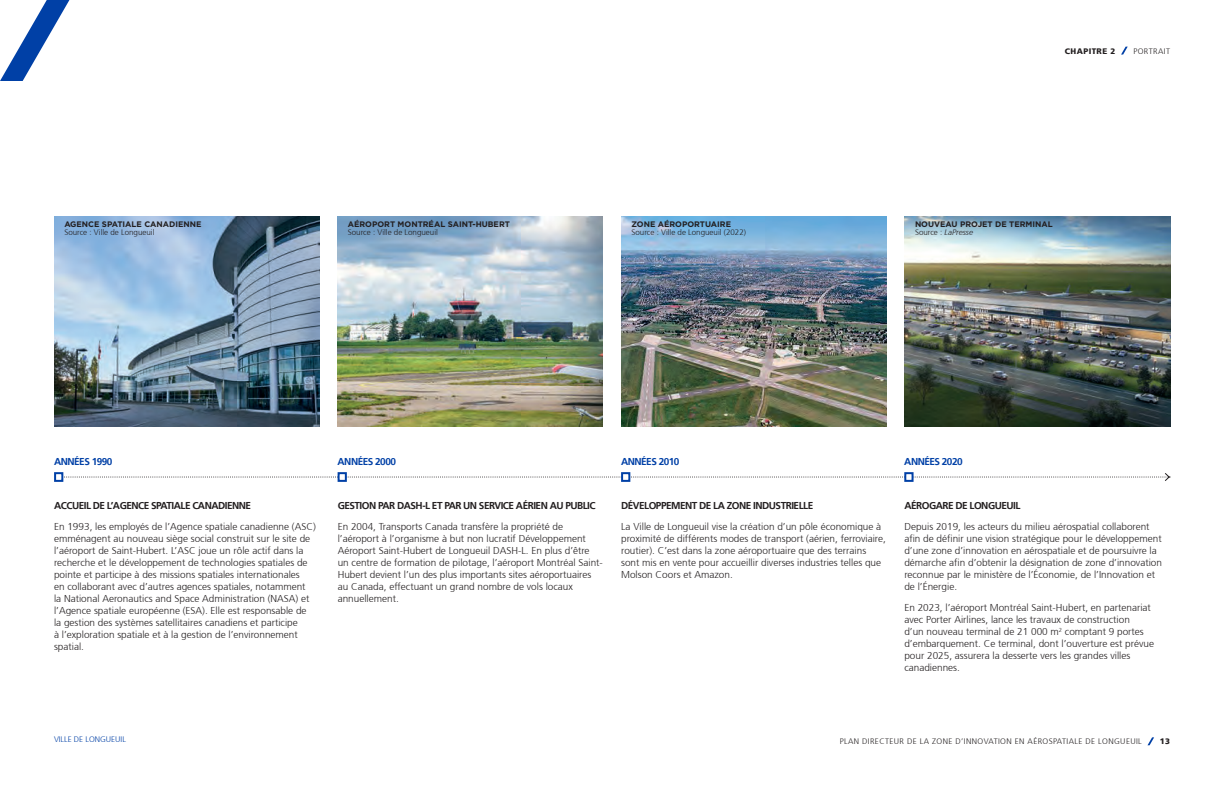
<style>
.page{position:relative;width:1224px;height:792px;background:#fff}
.page>*{position:absolute;margin:0;border:0;box-sizing:border-box;transform-origin:0 0}
.t1{font:300 10px/12px "Frutiger 45";color:#231f20}
.t2{font:700 10px "Frutiger 65";letter-spacing:-.05em;color:#231f20}
.t3{font:700 10px "Frutiger 65";letter-spacing:-.05em;color:#0040a6}
.t4{font:700 8px "Gotham";color:#231f20}
.t5{font:300 8px "Frutiger 45";color:#231f20}
.t6{font:300 8px "Frutiger 45";letter-spacing:.05em;color:#231f20}
.t7{font:300 8px "Frutiger 45";color:#0040a6}
.t8{font:italic 300 8px "Frutiger 46";color:#231f20}
.t9{font:900 8px "Frutiger 75";letter-spacing:.05em;color:#231f20}
.s1{font-family:"Frutiger 45";font-style:normal}
</style>
<div class="page">
<svg style="left:1121px;top:47px;width:7px;height:8px"></svg>
<svg style="left:1148px;top:737px;width:6px;height:8px"></svg>
<svg style="left:0;top:0;width:70px;height:81px"></svg>
<svg style="left:63px;top:472px;width:1108px;height:10px"></svg>
<div style="left:54px;top:472px;width:9px;height:10px;background:#fff;border:2px solid #0040a6"></div>
<div style="left:338px;top:472px;width:9px;height:10px;background:#fff;border:2px solid #0040a6"></div>
<div style="left:621px;top:472px;width:9px;height:10px;background:#fff;border:2px solid #0040a6"></div>
<div style="left:904px;top:472px;width:10px;height:10px;background:#fff;border:2px solid #0040a6"></div>
<img style="left:54px;top:216px;width:266px;height:211px">
<img style="left:338px;top:216px;width:265px;height:211px">
<img style="left:621px;top:216px;width:266px;height:211px">
<img style="left:904px;top:216px;width:266px;height:211px">
<p class="t4" style="left:64px;top:219px;width:139px">AGENCE SPATIALE CANADIENNE</p>
<p class="t5" style="left:64px;top:228px;width:92px">Source : Ville de Longueuil</p>
<p class="t4" style="left:348px;top:219px;width:164px">AÉROPORT MONTRÉAL SAINT-HUBERT</p>
<p class="t5" style="left:348px;top:228px;width:92px">Source : Ville de Longueuil</p>
<p class="t4" style="left:632px;top:219px;width:101px">ZONE AÉROPORTUAIRE</p>
<p class="t5" style="left:632px;top:228px;width:116px">Source : Ville de Longueuil (2022)</p>
<p class="t9" style="left:1065px;top:46px;width:52px">CHAPITRE 2</p>
<p class="t6" style="left:1133px;top:46px;width:38px">PORTRAIT</p>
<p class="t4" style="left:915px;top:219px;width:139px">NOUVEAU PROJET DE TERMINAL</p>
<p class="t8" style="left:915px;top:228px;width:60px"><span class="s1">Source :</span> LaPresse</p>
<p class="t3" style="left:54px;top:456px;width:60px">ANNÉES 1990</p>
<p class="t3" style="left:338px;top:456px;width:60px">ANNÉES 2000</p>
<p class="t3" style="left:621px;top:456px;width:60px">ANNÉES 2010</p>
<p class="t3" style="left:904px;top:456px;width:60px">ANNÉES 2020</p>
<p class="t2" style="left:54px;top:500px;width:199px">ACCUEIL DE L’AGENCE SPATIALE CANADIENNE</p>
<p class="t1" style="left:54px;top:521px;width:263px">En 1993, les employés de l’Agence spatiale canadienne (ASC) emménagent au nouveau siège social construit sur le site de l’aéroport de Saint-Hubert. L’ASC joue un rôle actif dans la recherche et le développement de technologies spatiales de pointe et participe à des missions spatiales internationales<br>en collaborant avec d’autres agences spatiales, notamment<br>la National Aeronautics and Space Administration (NASA) et l’Agence spatiale européenne (ESA). Elle est responsable de la gestion des systèmes satellitaires canadiens et participe<br>à l’exploration spatiale et à la gestion de l’environnement spatial.</p>
<p class="t2" style="left:338px;top:500px;width:259px">GESTION PAR DASH-L ET PAR UN SERVICE AÉRIEN AU PUBLIC</p>
<p class="t1" style="left:338px;top:521px;width:267px">En 2004, Transports Canada transfère la propriété de l’aéroport à l’organisme à but non lucratif Développement Aéroport Saint-Hubert de Longueuil DASH-L. En plus d’être un centre de formation de pilotage, l’aéroport Montréal Saint-Hubert devient l’un des plus importants sites aéroportuaires au Canada, effectuant un grand nombre de vols locaux annuellement.</p>
<p class="t2" style="left:621px;top:500px;width:194px">DÉVELOPPEMENT DE LA ZONE INDUSTRIELLE</p>
<p class="t1" style="left:621px;top:521px;width:266px">La Ville de Longueuil vise la création d’un pôle économique à proximité de différents modes de transport (aérien, ferroviaire, routier). C’est dans la zone aéroportuaire que des terrains sont mis en vente pour accueillir diverses industries telles que Molson Coors et Amazon.</p>
<p class="t2" style="left:904px;top:500px;width:118px">AÉROGARE DE LONGUEUIL</p>
<p class="t1" style="left:904px;top:521px;width:259px">Depuis 2019, les acteurs du milieu aérospatial collaborent afin de définir une vision stratégique pour le développement d’une zone d’innovation en aérospatiale et de poursuivre la démarche afin d’obtenir la désignation de zone d’innovation reconnue par le ministère de l’Économie, de l’Innovation et de l’Énergie.</p>
<p class="t1" style="left:904px;top:602px;width:251px">En 2023, l’aéroport Montréal Saint-Hubert, en partenariat avec Porter Airlines, lance les travaux de construction<br>d’un nouveau terminal de 21 000 m<sup>2</sup> comptant 9 portes d’embarquement. Ce terminal, dont l’ouverture est prévue pour 2025, assurera la desserte vers les grandes villes canadiennes.</p>
<p class="t7" style="left:54px;top:735px;width:73px">VILLE DE LONGUEUIL</p>
<p class="t6" style="left:840px;top:737px;width:304px">PLAN DIRECTEUR DE LA ZONE D’INNOVATION EN AÉROSPATIALE DE LONGUEUIL</p>
<p class="t9" style="left:1160px;top:737px;width:12px">13</p>
</div>
